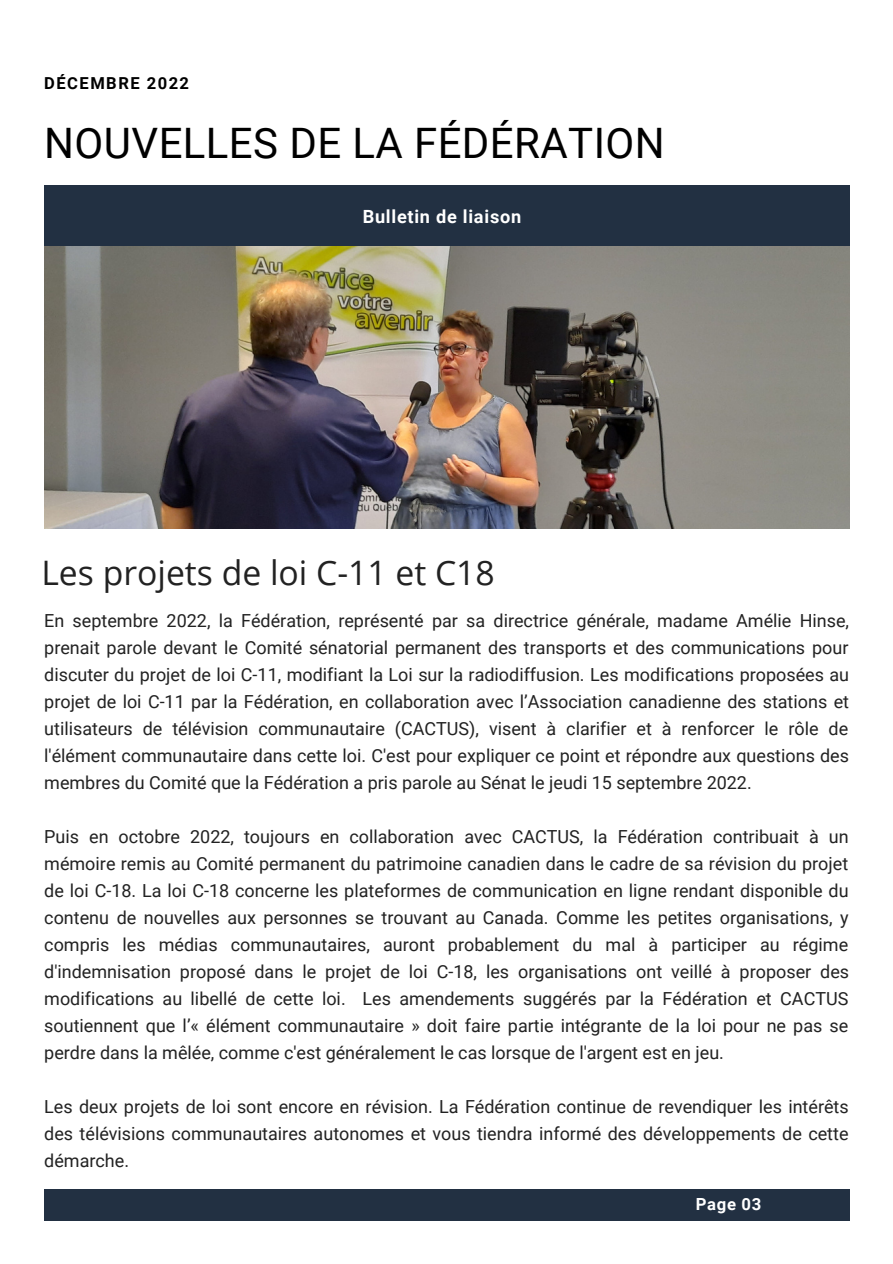
<style>
.page{position:relative;width:893px;height:1264px;background:#fff}
.page>*{position:absolute;margin:0;border:0;box-sizing:border-box;transform-origin:0 0}
.t1{font:42px "Roboto";letter-spacing:.01em;color:#000}
.t2{font:33.75px "Open Sans";color:#222}
.t3{font:700 18.15px "Roboto";letter-spacing:.04em;color:#fff}
.t4{font:18px/27px "Roboto";color:#222;text-align:justify}
.t5{font:700 16.65px "Roboto";letter-spacing:.04em;color:#fff}
.t6{font:700 16.5px "Roboto";letter-spacing:.09em;color:#000}
</style>
<div class="page">
<div style="left:44px;top:186px;width:805px;height:60px;background:#223042"></div>
<div style="left:44px;top:1188px;width:805px;height:32px;background:#223042"></div>
<img style="left:44px;top:246px;width:805px;height:282px">
<p class="t6" style="left:44px;top:74px;width:146px">DÉCEMBRE 2022</p>
<h1 class="t1" style="left:44px;top:119px;width:622px">NOUVELLES DE LA FÉDÉRATION</h1>
<p class="t3" style="left:362px;top:206px;width:160px">Bulletin de liaison</p>
<h2 class="t2" style="left:41px;top:549px;width:455px">Les projets de loi C-11 et C18</h2>
<p class="t4" style="left:44px;top:607px;width:806px">En septembre 2022, la Fédération, représenté par sa directrice générale, madame Amélie Hinse, prenait parole devant le Comité sénatorial permanent des transports et des communications pour discuter du projet de loi C-11, modifiant la Loi sur la radiodiffusion. Les modifications proposées au projet de loi C-11 par la Fédération, en collaboration avec l’Association canadienne des stations et utilisateurs de télévision communautaire (CACTUS), visent à clarifier et à renforcer le rôle de l'élément communautaire dans cette loi. C'est pour expliquer ce point et répondre aux questions des membres du Comité que la Fédération a pris parole au Sénat le jeudi 15 septembre 2022.</p>
<p class="t4" style="left:44px;top:823px;width:806px">Puis en octobre 2022, toujours en collaboration avec CACTUS, la Fédération contribuait à un mémoire remis au Comité permanent du patrimoine canadien dans le cadre de sa révision du projet de loi C-18. La loi C-18 concerne les plateformes de communication en ligne rendant disponible du contenu de nouvelles aux personnes se trouvant au Canada. Comme les petites organisations, y compris les médias communautaires, auront probablement du mal à participer au régime d'indemnisation proposé dans le projet de loi C-18, les organisations ont veillé à proposer des modifications au libellé de cette loi. Les amendements suggérés par la Fédération et CACTUS soutiennent que l’« élément communautaire » doit faire partie intégrante de la loi pour ne pas se perdre dans la mêlée, comme c'est généralement le cas lorsque de l'argent est en jeu.</p>
<p class="t4" style="left:44px;top:1092px;width:805px">Les deux projets de loi sont encore en révision. La Fédération continue de revendiquer les intérêts des télévisions communautaires autonomes et vous tiendra informé des développements de cette démarche.</p>
<p class="t5" style="left:695px;top:1194px;width:67px">Page 03</p>
</div>
